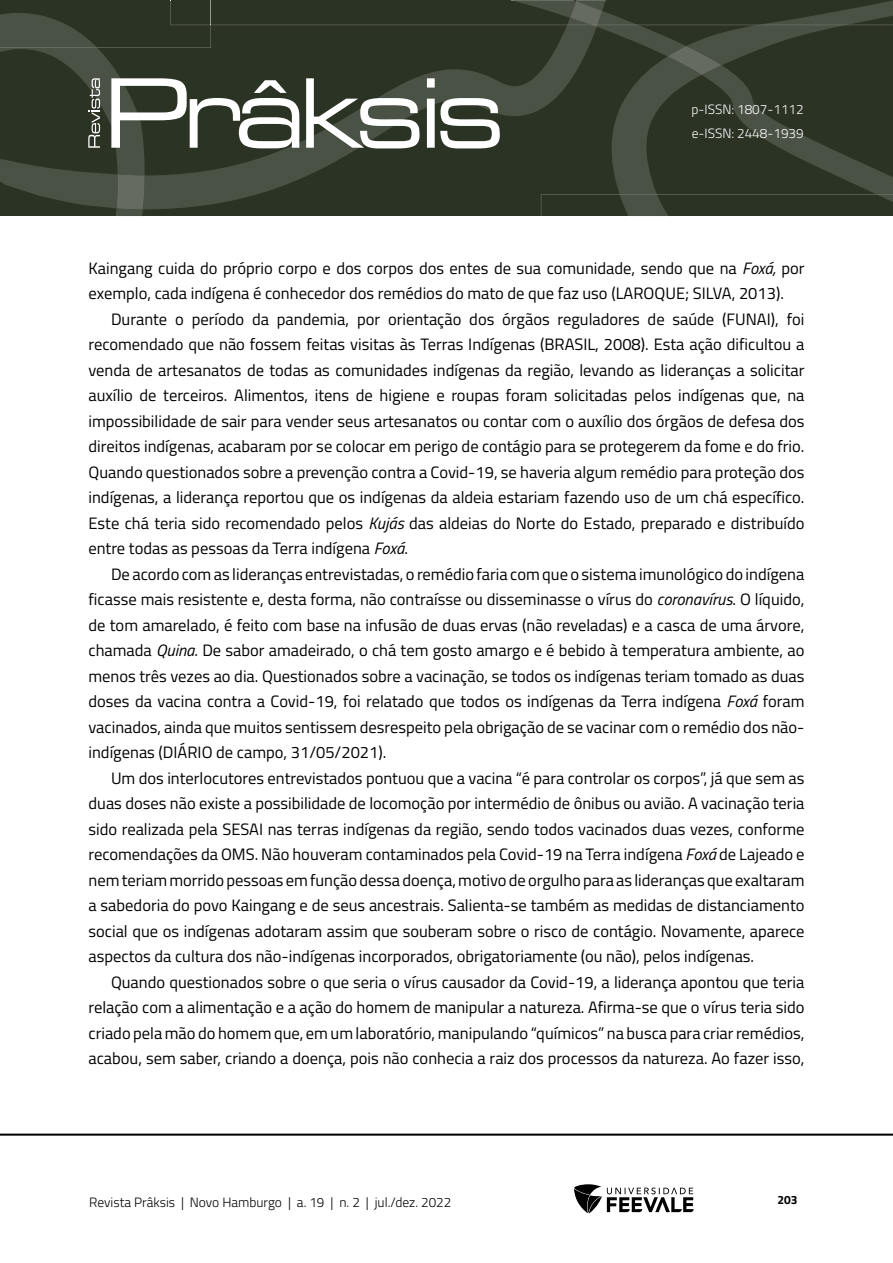
<style>
.page{position:relative;width:893px;height:1263px;background:#fff}
.page>*{position:absolute;margin:0;border:0;box-sizing:border-box;transform-origin:0 0}
.Corpo_de_texto{font:16.5px/25.5px "Titillium Web";color:#000;text-align:justify}
.t1{font:300 13.5px "Titillium Web";color:#000}
.t2{font:300 13.5px/24px "Titillium Web";color:#fff}
.t3{font:700 12px "Titillium Web";color:#000}
.s1{font-style:italic}
</style>
<div class="page">
<hr style="left:0;top:1133px;width:893px;height:3px;background:#000">
<svg style="left:574px;top:1184px;width:120px;height:29px"></svg>
<svg style="left:0;top:0;width:893px;height:216px;background:#3c4436"></svg>
<p class="t2" style="left:691px;top:97px;width:114px">p-ISSN: 1807-1112 e-ISSN: 2448-1939</p>
<p class="Corpo_de_texto" style="left:88px;top:254px;width:717px">Kaingang cuida do próprio corpo e dos corpos dos entes de sua comunidade, sendo que na <span class="s1">Foxá,</span> por exemplo, cada indígena é conhecedor dos remédios do mato de que faz uso (LAROQUE; SILVA, 2013).</p>
<p class="Corpo_de_texto" style="left:88px;top:305px;width:718px;text-indent:22px">Durante o período da pandemia, por orientação dos órgãos reguladores de saúde (FUNAI), foi recomendado que não fossem feitas visitas às Terras Indígenas (BRASIL, 2008). Esta ação dificultou a venda de artesanatos de todas as comunidades indígenas da região, levando as lideranças a solicitar auxílio de terceiros. Alimentos, itens de higiene e roupas foram solicitadas pelos indígenas que, na impossibilidade de sair para vender seus artesanatos ou contar com o auxílio dos órgãos de defesa dos direitos indígenas, acabaram por se colocar em perigo de contágio para se protegerem da fome e do frio.<br>Quando questionados sobre a prevenção contra a Covid-19, se haveria algum remédio para proteção dos indígenas, a liderança reportou que os indígenas da aldeia estariam fazendo uso de um chá específico.<br>Este chá teria sido recomendado pelos <span class="s1">Kujás</span> das aldeias do Norte do Estado, preparado e distribuído entre todas as pessoas da Terra indígena <span class="s1">Foxá</span>.</p>
<p class="Corpo_de_texto" style="left:88px;top:560px;width:717px;text-indent:22px">De acordo com as lideranças entrevistadas, o remédio faria com que o sistema imunológico do indígena ficasse mais resistente e, desta forma, não contraísse ou disseminasse o vírus do <span class="s1">coronavírus</span>. O líquido, de tom amarelado, é feito com base na infusão de duas ervas (não reveladas) e a casca de uma árvore, chamada <span class="s1">Quina</span>. De sabor amadeirado, o chá tem gosto amargo e é bebido à temperatura ambiente, ao menos três vezes ao dia. Questionados sobre a vacinação, se todos os indígenas teriam tomado as duas doses da vacina contra a Covid-19, foi relatado que todos os indígenas da Terra indígena <span class="s1">Foxá</span> foram vacinados, ainda que muitos sentissem desrespeito pela obrigação de se vacinar com o remédio dos não&shy;indígenas (DIÁRIO de campo, 31/05/2021).</p>
<p class="Corpo_de_texto" style="left:88px;top:764px;width:718px;text-indent:22px">Um dos interlocutores entrevistados pontuou que a vacina “é para controlar os corpos”, já que sem as duas doses não existe a possibilidade de locomoção por intermédio de ônibus ou avião. A vacinação teria sido realizada pela SESAI nas terras indígenas da região, sendo todos vacinados duas vezes, conforme recomendações da OMS. Não houveram contaminados pela Covid-19 na Terra indígena <span class="s1">Foxá</span> de Lajeado e nem teriam morrido pessoas em função dessa doença, motivo de orgulho para as lideranças que exaltaram a sabedoria do povo Kaingang e de seus ancestrais. Salienta-se também as medidas de distanciamento social que os indígenas adotaram assim que souberam sobre o risco de contágio. Novamente, aparece aspectos da cultura dos não-indígenas incorporados, obrigatoriamente (ou não), pelos indígenas.</p>
<p class="Corpo_de_texto" style="left:88px;top:968px;width:717px;text-indent:22px">Quando questionados sobre o que seria o vírus causador da Covid-19, a liderança apontou que teria relação com a alimentação e a ação do homem de manipular a natureza. Afirma-se que o vírus teria sido criado pela mão do homem que, em um laboratório, manipulando “químicos” na busca para criar remédios, acabou, sem saber, criando a doença, pois não conhecia a raiz dos processos da natureza. Ao fazer isso,</p>
<p class="t1" style="left:89px;top:1192px;width:364px">Revista Prâksis | Novo Hamburgo | a. 19 | n. 2 | jul./dez. 2022</p>
<p class="t3" style="left:777px;top:1190px;width:22px">203</p>
</div>
